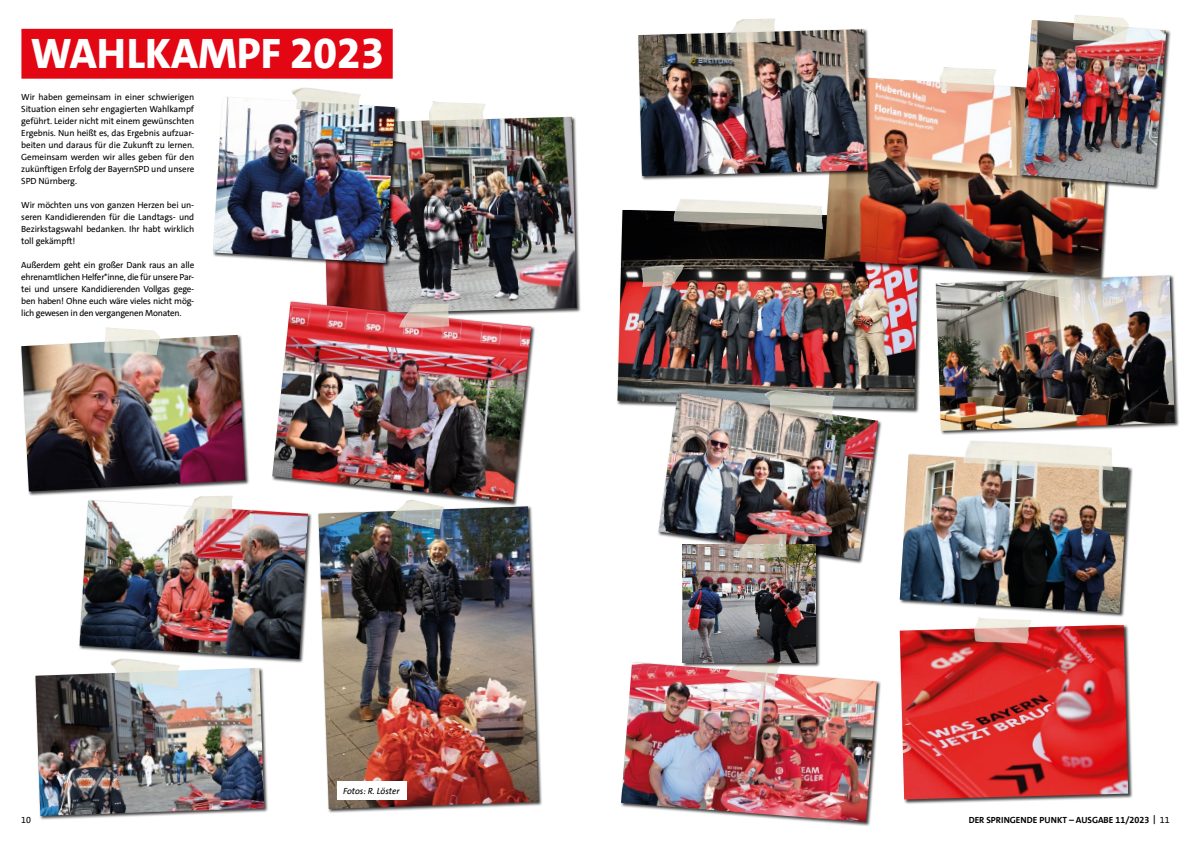
<style>
.page{position:relative;width:1191px;height:842px;background:#fff}
.page>*{position:absolute;margin:0;border:0;box-sizing:border-box;transform-origin:0 0}
.t1{font:800 43.2px "SPD The Sans";color:#fff}
.t2{font:9px/12px "SPD The Sans";letter-spacing:-.01em;color:#000;text-align:justify}
.t3{font:700 9px "SPD The Sans";color:#000}
.t4{font:italic 9px "SPD The Sans";color:#000}
.s1{font-weight:400}
</style>
<div class="page">
<div style="left:620px;top:662px;width:261px;height:165px;background:#000;opacity:.75"></div>
<img style="left:621px;top:662px;width:256px;height:160px">
<img style="left:725px;top:668px;width:55px;height:19px">
<div style="left:935px;top:275px;width:244px;height:161px;background:#000;opacity:.75"></div>
<img style="left:935px;top:275px;width:239px;height:156px">
<img style="left:1020px;top:281px;width:54px;height:18px">
<img style="left:617px;top:210px;width:302px;height:198px">
<div style="left:658px;top:392px;width:225px;height:172px;background:#000;opacity:.75"></div>
<img style="left:658px;top:393px;width:220px;height:167px">
<div style="left:823px;top:75px;width:292px;height:206px;background:#000;opacity:.75"></div>
<img style="left:824px;top:76px;width:287px;height:200px">
<div style="left:899px;top:454px;width:234px;height:164px;background:#000;opacity:.75"></div>
<img style="left:899px;top:454px;width:229px;height:159px">
<div style="left:682px;top:544px;width:138px;height:124px;background:#000;opacity:.75"></div>
<img style="left:682px;top:545px;width:133px;height:118px">
<div style="left:318px;top:506px;width:225px;height:308px;background:#000;opacity:.75"></div>
<img style="left:318px;top:506px;width:220px;height:303px">
<div style="left:637px;top:29px;width:235px;height:152px;background:#000;opacity:.75"></div>
<img style="left:638px;top:29px;width:229px;height:147px">
<div style="left:35px;top:667px;width:234px;height:154px;background:#000;opacity:.75"></div>
<img style="left:35px;top:668px;width:229px;height:148px">
<div style="left:79px;top:500px;width:234px;height:164px;background:#000;opacity:.75"></div>
<img style="left:79px;top:500px;width:229px;height:159px">
<div style="left:21px;top:334px;width:229px;height:162px;background:#000;opacity:.75"></div>
<img style="left:21px;top:335px;width:224px;height:156px">
<div style="left:899px;top:624px;width:233px;height:180px;background:#000;opacity:.75"></div>
<img style="left:899px;top:625px;width:229px;height:174px">
<div style="left:322px;top:116px;width:259px;height:203px;background:#000;opacity:.75"></div>
<img style="left:322px;top:117px;width:254px;height:197px">
<div style="left:1019px;top:19px;width:152px;height:171px;background:#000;opacity:.75"></div>
<img style="left:1019px;top:20px;width:147px;height:165px">
<div style="left:21px;top:29px;width:372px;height:50px;background:#e30613"></div>
<div style="left:212px;top:96px;width:188px;height:172px;background:#000;opacity:.75"></div>
<img style="left:213px;top:97px;width:182px;height:166px">
<div style="left:272px;top:301px;width:264px;height:205px;background:#000;opacity:.75"></div>
<img style="left:272px;top:302px;width:259px;height:199px">
<img style="left:399px;top:304px;width:50px;height:24px">
<img style="left:725px;top:19px;width:50px;height:24px">
<img style="left:183px;top:496px;width:50px;height:24px">
<img style="left:736px;top:534px;width:51px;height:24px">
<img style="left:429px;top:101px;width:57px;height:26px">
<img style="left:939px;top:67px;width:57px;height:26px">
<img style="left:641px;top:265px;width:43px;height:22px">
<img style="left:104px;top:327px;width:56px;height:28px">
<img style="left:1073px;top:15px;width:55px;height:27px">
<img style="left:674px;top:199px;width:149px;height:30px">
<img style="left:963px;top:440px;width:149px;height:31px">
<img style="left:974px;top:617px;width:57px;height:27px">
<img style="left:291px;top:87px;width:70px;height:30px">
<img style="left:764px;top:390px;width:71px;height:30px">
<img style="left:110px;top:658px;width:70px;height:30px">
<img style="left:390px;top:499px;width:55px;height:30px">
<div style="left:337px;top:781px;width:70px;height:18px;background:#fff"></div>
<h1 class="t1" style="left:31px;top:26px;width:355px">WAHLKAMPF 2023</h1>
<p class="t2" style="left:21px;top:91px;width:174px">Wir haben gemeinsam in einer schwierigen Situation einen sehr engagierten Wahlkampf geführt. Leider nicht mit einem gewünschten Ergebnis. Nun heißt es, das Ergebnis aufzuar&shy;beiten und daraus für die Zukunft zu lernen.<br>Gemeinsam werden wir alles geben für den zukünftigen Erfolg der BayernSPD und unsere SPD Nürnberg.</p>
<p class="t2" style="left:21px;top:199px;width:174px">Wir möchten uns von ganzen Herzen bei un&shy;seren Kandidierenden für die Landtags- und Bezirkstagswahl bedanken. Ihr habt wirklich toll gekämpft!</p>
<p class="t2" style="left:21px;top:259px;width:174px">Außerdem geht ein großer Dank raus an alle ehrenamtlichen Helfer*inne, die für unsere Par&shy;tei und unsere Kandidierenden Vollgas gege&shy;ben haben! Ohne euch wäre vieles nicht mög&shy;lich gewesen in den vergangenen Monaten.</p>
<p class="t2" style="left:21px;top:814px;width:11px">10</p>
<p class="t4" style="left:343px;top:785px;width:58px">Fotos: R. Löster</p>
<p class="t3" style="left:968px;top:814px;width:202px">DER SPRINGENDE PUNKT – AUSGABE 11/2023 | <span class="s1">11</span></p>
</div>
